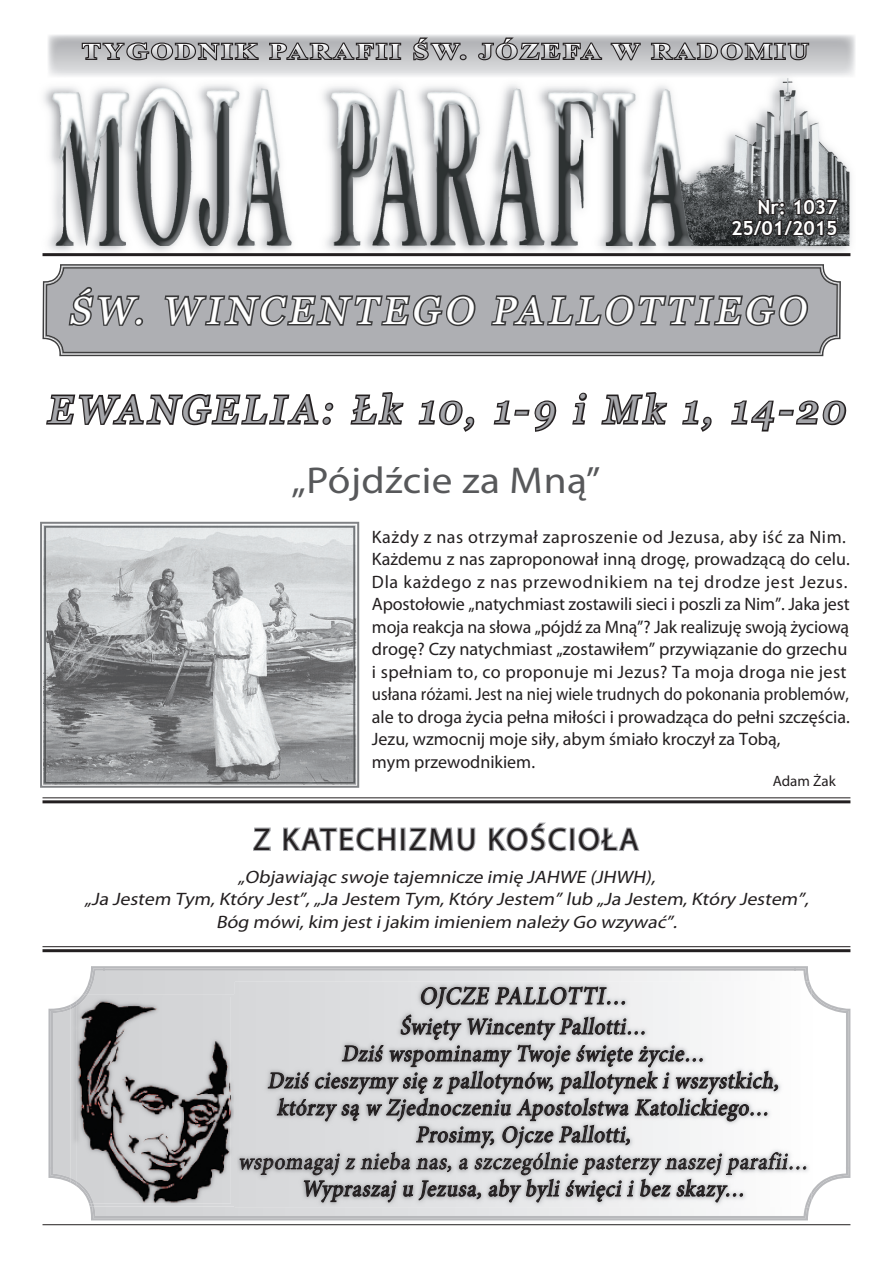
<style>
.page{position:relative;width:893px;height:1263px;background:#fff}
.page>*{position:absolute;margin:0;border:0;box-sizing:border-box;transform-origin:0 0}
.t1{font:italic 39px "Georgia";color:#a5a6aa}
.t2{font:italic 39px "Georgia";color:#fff}
.t3{font:37.5px "Myriad Pro";letter-spacing:.01em;color:#57585a;scale:1.1 1}
.t4{font:31.5px "Myriad Pro";letter-spacing:.07em;color:#231f20}
.t5{font:italic 24.9px "Minion Pro";color:#231f20;scale:.9 1}
.t6{font:italic 23.25px/27px "Minion Pro";color:#231f20;text-align:center;scale:.9 1}
.t7{font:700 22.5px "Times New Roman";letter-spacing:.09em;color:#fff;scale:1.26 1}
.t8{font:700 19.5px/21px "Trebuchet MS";color:#fff;text-align:right}
.t9{font:18px/22.5px "Myriad Pro";color:#231f20}
.t10{font:italic 18px/22.5px "Myriad Pro";color:#231f20;text-align:center;scale:1.1 1}
.t11{font:15px "Myriad Pro";color:#231f20}
</style>
<div class="page">
<hr style="left:43px;top:1224px;width:807px;height:1px;background:#231f20">
<img style="left:805px;top:171px;width:47px;height:86px">
<img style="left:43px;top:78px;width:806px;height:168px">
<hr style="left:43px;top:253px;width:807px;height:3px;background:#231f20">
<svg style="left:42px;top:264px;width:799px;height:92px;background:#8f8f90"></svg>
<svg style="left:478px;top:267px;width:360px;height:86px;background:#a9aaad"></svg>
<svg style="left:493px;top:400px;width:64px;height:32px"></svg>
<svg style="left:572px;top:392px;width:15px;height:33px"></svg>
<svg style="left:601px;top:392px;width:67px;height:33px"></svg>
<svg style="left:682px;top:400px;width:30px;height:32px"></svg>
<svg style="left:731px;top:400px;width:116px;height:32px"></svg>
<svg style="left:81px;top:41px;width:179px;height:21px;background:#807f81"></svg>
<svg style="left:268px;top:41px;width:134px;height:20px;background:#7b7a7c"></svg>
<svg style="left:412px;top:36px;width:56px;height:26px"></svg>
<svg style="left:476px;top:36px;width:127px;height:26px;background:#8a898b"></svg>
<svg style="left:609px;top:41px;width:33px;height:21px"></svg>
<svg style="left:650px;top:36px;width:160px;height:26px;background:#8c8b8d"></svg>
<svg style="left:253px;top:827px;width:18px;height:24px"></svg>
<svg style="left:283px;top:827px;width:113px;height:25px"></svg>
<div style="left:400px;top:827px;width:5px;height:24px;border:2px solid #a8a9ad"></div>
<svg style="left:408px;top:827px;width:68px;height:25px"></svg>
<svg style="left:489px;top:822px;width:78px;height:30px"></svg>
<div style="left:570px;top:827px;width:5px;height:24px;border:2px solid #a8a9ad"></div>
<svg style="left:578px;top:827px;width:62px;height:25px"></svg>
<svg style="left:44px;top:243px;width:434px;height:189px"></svg>
<svg style="left:489px;top:286px;width:321px;height:69px;background:#959699"></svg>
<hr style="left:43px;top:949px;width:807px;height:3px;background:#231f20">
<hr style="left:43px;top:946px;width:807px;height:1px;background:#231f20">
<hr style="left:43px;top:800px;width:807px;height:3px;background:#231f20">
<hr style="left:43px;top:797px;width:807px;height:1px;background:#231f20">
<svg style="left:729px;top:197px;width:110px;height:40px;background:#3d3d3e"></svg>
<svg style="left:40px;top:522px;width:319px;height:266px"></svg>
<img style="left:44px;top:526px;width:311px;height:258px">
<svg style="left:48px;top:966px;width:802px;height:254px;background:#cacbcd"></svg>
<img style="left:51px;top:1169px;width:797px;height:49px">
<img style="left:51px;top:968px;width:52px;height:201px">
<img style="left:796px;top:968px;width:52px;height:201px">
<img style="left:103px;top:968px;width:693px;height:27px">
<img style="left:806px;top:982px;width:5px;height:225px">
<svg style="left:239px;top:979px;width:567px;height:229px"></svg>
<div style="left:94px;top:995px;width:142px;height:211px;background:#d5d6d8"></div>
<img style="left:71px;top:995px;width:23px;height:211px">
<img style="left:94px;top:997px;width:137px;height:207px">
<img style="left:76px;top:997px;width:18px;height:207px">
<p class="t7" style="left:82px;top:36px;width:578px">TYGODNIK PARAFII ŚW. JÓZEFA W RADOMIU</p>
<p class="t8" style="left:731px;top:196px;width:108px">Nr: 1037<br>25/01/2015</p>
<h1 class="t2" style="left:68px;top:288px;width:746px">ŚW. WINCENTEGO PALLOTTIEGO</h1>
<h1 class="t1" style="left:46px;top:387px;width:808px">EWANGELIA: Łk 10, 1-9 i Mk 1, 14-20</h1>
<h2 class="t3" style="left:292px;top:460px;width:282px">„Pójdźcie za Mną”</h2>
<p class="t9" style="left:372px;top:526px;width:479px">Każdy z nas otrzymał zaproszenie od Jezusa, aby iść za Nim.<br>Każdemu z nas zaproponował inną drogę, prowadzącą do celu.<br>Dla każdego z nas przewodnikiem na tej drodze jest Jezus.<br>Apostołowie „natychmiast zostawili sieci i poszli za Nim”. Jaka jest moja reakcja na słowa „pójdź za Mną”? Jak realizuję swoją życiową drogę? Czy natychmiast „zostawiłem” przywiązanie do grzechu i spełniam to, co proponuje mi Jezus? Ta moja droga nie jest usłana różami. Jest na niej wiele trudnych do pokonania problemów, ale to droga życia pełna miłości i prowadząca do pełni szczęścia.<br>Jezu, wzmocnij moje siły, abym śmiało kroczył za Tobą,<br>mym przewodnikiem.</p>
<p class="t11" style="left:773px;top:773px;width:64px">Adam Żak</p>
<h3 class="t4" style="left:253px;top:822px;width:387px">Z KATECHIZMU KOŚCIOŁA</h3>
<p class="t10" style="left:84px;top:866px;width:663px">„Objawiając swoje tajemnicze imię JAHWE (JHWH),<br>„Ja Jestem Tym,Który Jest”,„Ja Jestem Tym,Który Jestem” lub „Ja Jestem,Który Jestem”,<br>Bóg mówi,kim jestijakim imieniem należy Go wzywać”.</p>
<h3 class="t5" style="left:419px;top:981px;width:238px">OJCZE PALLOTTI…</h3>
<p class="t6" style="left:238px;top:1014px;width:640px">Święty Wincenty Pallotti…<br>Dziś wspominamy Twoj e święte życie…<br>Dziś cieszymy się z pallotynów,pallotynek iwszystkich, którzy są w Zj ednoczeniu Apostolstwa Katolickiego… Prosimy,Oj cze Pallotti,<br>wspomagaj z nieba nas,a szczególnie pasterzy naszej parafii… Wypraszaj u Jezusa,aby byliświęciibez skazy…</p>
</div>
